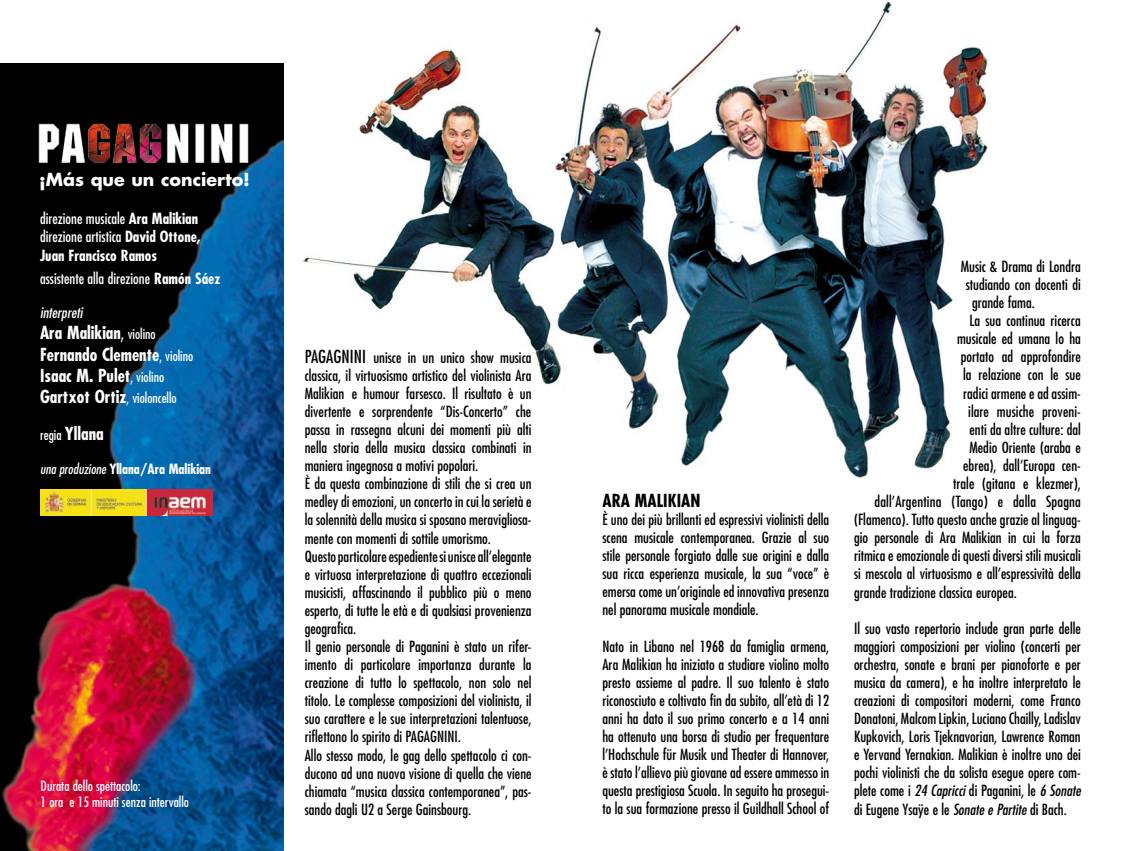
<style>
.page{position:relative;width:1134px;height:851px;background:#fff}
.page>*{position:absolute;margin:0;border:0;box-sizing:border-box;transform-origin:0 0}
.t1{font:700 condensed 17.5px/21.1px "Futura Std";color:#fff}
.t2{font:700 17.5px "Futura Std";color:#fff}
.t3{font:700 condensed 17.5px "Futura Std";color:#000}
.t4{font:condensed 15px/18.1px "Futura Std";color:#000;text-align:justify}
.t5{font:700 condensed 15px/18.1px "Futura Std";color:#fff}
.t6{font:condensed 15px "Futura Std";color:#fff}
.t7{font:italic condensed 15px "Futura Std";color:#fff}
.t8{font:condensed 13.75px/16.2px "Futura Std";color:#fff}
.t9{font:700 condensed 13.75px "Futura Std";color:#fff}
.s1{font-weight:400}
.s2{font-weight:700}
.s3{font-weight:400;font-size:13.75px}
.s4{font-weight:400;font-style:italic}
.s5{font-size:17.5px}
.s6{font-style:italic}
</style>
<div class="page">
<img style="left:272px;top:2px;width:717px;height:501px">
<img style="left:0;top:64px;width:283px;height:786px">
<img style="left:41px;top:490px;width:172px;height:25px">
<img style="left:28px;top:120px;width:231px;height:43px">
<p class="t2" style="left:39px;top:168px;width:212px">¡Más que un concierto!</p>
<p class="t5" style="left:40px;top:210px;width:162px"><span class="s1">direzione musicale</span> Ara Malikian <span class="s1">direzione artistica</span> David Ottone,<br>Juan Francisco Ramos</p>
<p class="t6" style="left:40px;top:269px;width:182px">assistente alla direzione <span class="s2">Ramón Sáez</span></p>
<p class="t7" style="left:40px;top:304px;width:44px">interpreti</p>
<p class="t1" style="left:40px;top:322px;width:155px">Ara Malikian<span class="s1">,</span> <span class="s3">violino<br></span>Fernando Clemente<span class="s3">, violino<br></span>Isaac M. Pulet<span class="s3">, violino<br></span>Gartxot Ortiz<span class="s3">, violoncello</span></p>
<p class="t1" style="left:40px;top:423px;width:65px"><span class="s3">regia</span> Yllana</p>
<p class="t9" style="left:40px;top:460px;width:172px"><span class="s4">una produzione</span> Yllana/Ara Malikian</p>
<p class="t8" style="left:41px;top:777px;width:150px">Durata dello spettacolo:<br>1 ora e 15 minuti senza intervallo</p>
<p class="t4" style="left:305px;top:348px;width:228px;text-align:left"><span class="s5">PAGAGNINI</span> unisce in un unico show musica classica, il virtuosismo artistico del violinista Ara Malikian e humour farsesco. Il risultato è un divertente e sorprendente “Dis-Concerto” che passa in rassegna alcuni dei momenti più alti nella storia della musica classica combinati in maniera ingegnosa a motivi popolari.<br>È da questa combinazione di stili che si crea un medley di emozioni, un concerto in cui la serietà e la solennità della musica si sposano meravigliosa&shy;mente con momenti di sottile umorismo.<br>Questo particolare espediente si unisce all’elegante e virtuosa interpretazione di quattro eccezionali musicisti, affascinando il pubblico più o meno esperto, di tutte le età e di qualsiasi provenienza geografica.<br>Il genio personale di Paganini è stato un rifer&shy;imento di particolare importanza durante la creazione di tutto lo spettacolo, non solo nel titolo. Le complesse composizioni del violinista, il suo carattere e le sue interpretazioni talentuose, riflettono lo spirito di PAGAGNINI.<br>Allo stesso modo, le gag dello spettacolo ci con&shy;ducono ad una nuova visione di quella che viene chiamata “musica classica contemporanea”, pas&shy;sando dagli U2 a Serge Gainsbourg.</p>
<p class="t3" style="left:602px;top:489px;width:100px">Ara Malikian</p>
<p class="t4" style="left:602px;top:510px;width:228px">È uno dei più brillanti ed espressivi violinisti della scena musicale contemporanea. Grazie al suo stile personale forgiato dalle sue origini e dalla sua ricca esperienza musicale, la sua “voce” è emersa come un’originale ed innovativa presenza nel panorama musicale mondiale.</p>
<p class="t4" style="left:602px;top:636px;width:228px">Nato in Libano nel 1968 da famiglia armena, Ara Malikian ha iniziato a studiare violino molto presto assieme al padre. Il suo talento è stato riconosciuto e coltivato fin da subito, all’età di 12 anni ha dato il suo primo concerto e a 14 anni ha ottenuto una borsa di studio per frequentare l’Hochschule für Musik und Theater di Hannover, è stato l’allievo più giovane ad essere ammesso in questa prestigiosa Scuola. In seguito ha prosegui&shy;to la sua formazione presso il Guildhall School of</p>
<p class="t4" style="left:961px;top:257px;width:122px">Music &amp; Drama di Londra</p>
<p class="t4" style="left:966px;top:275px;width:117px">studiando con docenti di</p>
<p class="t4" style="left:972px;top:293px;width:64px">grande fama.</p>
<p class="t4" style="left:969px;top:311px;width:113px">La sua continua ricerca</p>
<p class="t4" style="left:957px;top:329px;width:125px">musicale ed umana lo ha</p>
<p class="t4" style="left:961px;top:347px;width:122px">portato ad approfondire</p>
<p class="t4" style="left:963px;top:365px;width:119px">la relazione con le sue</p>
<p class="t4" style="left:963px;top:384px;width:119px">radici armene e ad assim-</p>
<p class="t4" style="left:968px;top:402px;width:114px">ilare musiche proveni-</p>
<p class="t4" style="left:969px;top:420px;width:113px">enti da altre culture: dal</p>
<p class="t4" style="left:969px;top:438px;width:113px">Medio Oriente (araba e</p>
<p class="t4" style="left:963px;top:456px;width:119px">ebrea), dall’Europa cen-</p>
<p class="t4" style="left:953px;top:474px;width:129px">trale (gitana e klezmer),</p>
<p class="t4" style="left:874px;top:492px;width:208px">dall’Argentina (Tango) e dalla Spagna</p>
<p class="t4" style="left:854px;top:510px;width:228px">(Flamenco). Tutto questo anche grazie al linguag-</p>
<p class="t4" style="left:854px;top:528px;width:228px">gio personale di Ara Malikian in cui la forza</p>
<p class="t4" style="left:854px;top:546px;width:228px">ritmica e emozionale di questi diversi stili musicali</p>
<p class="t4" style="left:854px;top:564px;width:228px">si mescola al virtuosismo e all’espressività della</p>
<p class="t4" style="left:854px;top:582px;width:164px">grande tradizione classica europea.</p>
<p class="t4" style="left:854px;top:619px;width:228px">Il suo vasto repertorio include gran parte delle maggiori composizioni per violino (concerti per orchestra, sonate e brani per pianoforte e per musica da camera), e ha inoltre interpretato le creazioni di compositori moderni, come Franco Donatoni, Malcom Lipkin, Luciano Chailly, Ladislav Kupkovich, Loris Tjeknavorian, Lawrence Roman e Yervand Yernakian. Malikian è inoltre uno dei pochi violinisti che da solista esegue opere com&shy;plete come i <span class="s6">24 Capricci</span> di Paganini, le <span class="s6">6 Sonate </span>di Eugene Ysaÿe e le <span class="s6">Sonate e Partite</span> di Bach.</p>
</div>
